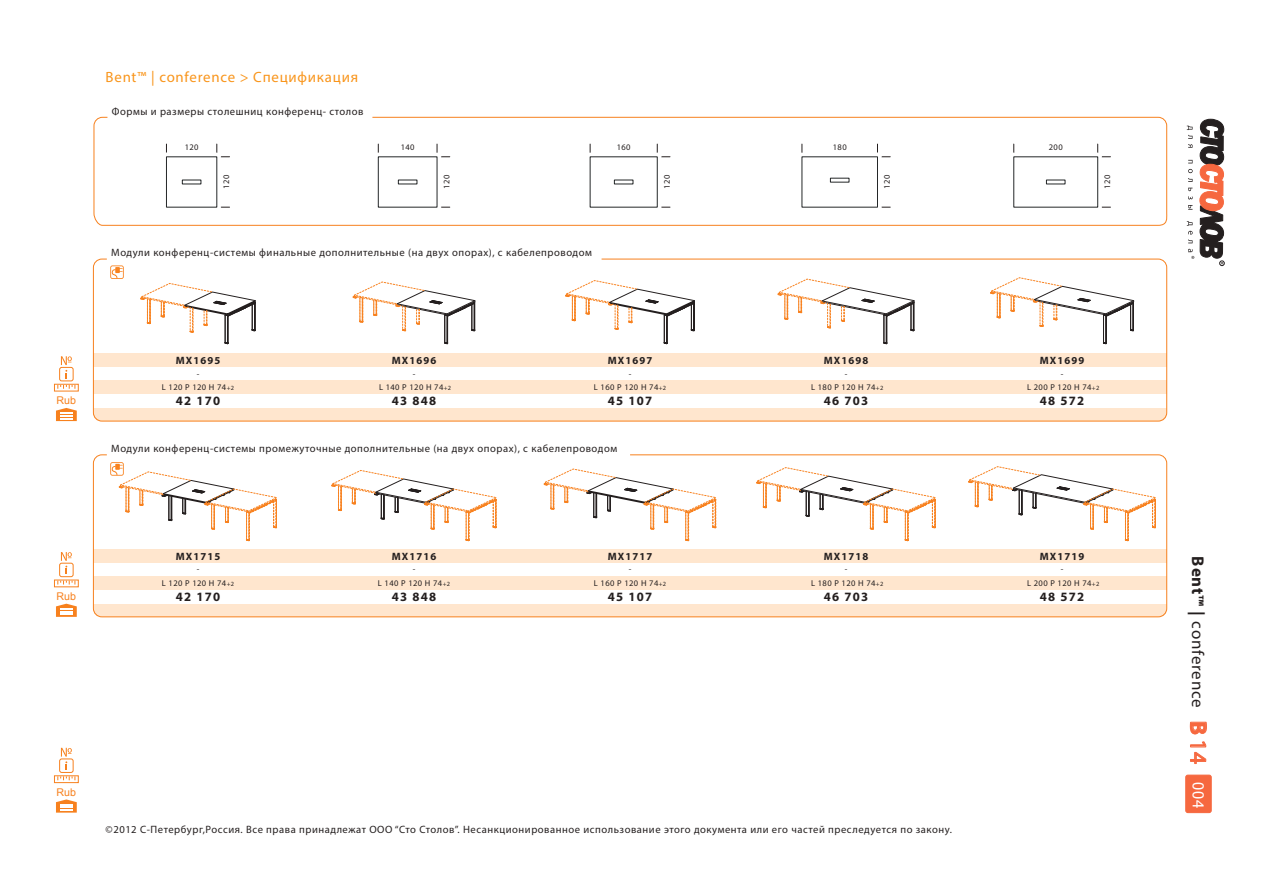
<style>
.page{position:relative;width:1263px;height:893px;background:#fff}
.page>*{position:absolute;margin:0;border:0;box-sizing:border-box;transform-origin:0 0}
.t1{font:16.95px "Myriad Pro";letter-spacing:.05em;color:#241f1f}
.t2{font:14.85px "Myriad Pro";letter-spacing:.05em;color:#f9951b}
.t3{font:700 12.75px "Myriad Pro";letter-spacing:.1em;color:#241f1f}
.t4{font:10.65px "Myriad Pro";letter-spacing:.05em;color:#241f1f}
.t5{font:700 10.65px "Myriad Pro";letter-spacing:.1em;color:#241f1f}
.t6{font:10.65px "Arial";color:#f7811e}
.t7{font:8.55px "Myriad Pro";letter-spacing:.05em;color:#241f1f}
.s1{font-size:6.45px}
.s2{font-weight:700}
.s3{font-weight:700;font-size:23.4px;color:#f6683f}
.s4{font-size:23.4px;color:#f6683f}
.s5{font-family:"Tahoma";font-size:14.85px;color:#fff}
</style>
<div class="page">
<div style="left:93px;top:408px;width:1074px;height:13px;background:#ffe6ce"></div>
<div style="left:93px;top:381px;width:1074px;height:13px;background:#ffe6ce"></div>
<div style="left:93px;top:354px;width:1074px;height:13px;background:#ffe6ce"></div>
<div style="left:93px;top:259px;width:1074px;height:162px;border:1px solid #f7811e;border-radius:9px"></div>
<svg style="left:1187px;top:119px;width:37px;height:147px"></svg>
<div style="left:1186px;top:775px;width:25px;height:38px;background:#f6683f;border-radius:2px"></div>
<div style="left:1185px;top:775px;width:26px;height:38px;border:1px solid #f6683f;border-radius:2px"></div>
<svg style="left:1190px;top:722px;width:17px;height:12px"></svg>
<svg style="left:1190px;top:741px;width:16px;height:23px"></svg>
<div style="left:54px;top:384px;width:25px;height:7px;border:1px solid #f7811e"></div>
<svg style="left:58px;top:385px;width:18px;height:4px"></svg>
<svg style="left:61px;top:356px;width:11px;height:22px"></svg>
<div style="left:59px;top:367px;width:14px;height:14px;border:1px solid #f7811e;border-radius:2px"></div>
<svg style="left:56px;top:408px;width:21px;height:13px"></svg>
<div style="left:54px;top:580px;width:25px;height:7px;border:1px solid #f7811e"></div>
<svg style="left:58px;top:581px;width:18px;height:3px"></svg>
<svg style="left:61px;top:552px;width:11px;height:22px"></svg>
<div style="left:59px;top:563px;width:14px;height:14px;border:1px solid #f7811e;border-radius:2px"></div>
<svg style="left:56px;top:604px;width:21px;height:13px"></svg>
<div style="left:54px;top:775px;width:25px;height:8px;border:1px solid #f7811e"></div>
<svg style="left:58px;top:776px;width:18px;height:4px"></svg>
<svg style="left:61px;top:748px;width:11px;height:22px"></svg>
<div style="left:59px;top:759px;width:14px;height:14px;border:1px solid #f7811e;border-radius:2px"></div>
<svg style="left:56px;top:799px;width:21px;height:14px"></svg>
<div style="left:93px;top:604px;width:1074px;height:13px;background:#ffe6ce"></div>
<div style="left:93px;top:576px;width:1074px;height:14px;background:#ffe6ce"></div>
<div style="left:93px;top:549px;width:1074px;height:14px;background:#ffe6ce"></div>
<div style="left:93px;top:454px;width:1074px;height:163px;border:1px solid #f7811e;border-radius:9px"></div>
<svg style="left:110px;top:265px;width:14px;height:14px"></svg>
<svg style="left:93px;top:116px;width:1075px;height:110px"></svg>
<svg style="left:778px;top:279px;width:137px;height:65px"></svg>
<svg style="left:756px;top:467px;width:180px;height:74px"></svg>
<svg style="left:877px;top:144px;width:13px;height:13px"></svg>
<svg style="left:565px;top:280px;width:130px;height:64px"></svg>
<svg style="left:544px;top:469px;width:173px;height:72px"></svg>
<svg style="left:657px;top:144px;width:13px;height:13px"></svg>
<svg style="left:353px;top:282px;width:123px;height:62px"></svg>
<svg style="left:331px;top:470px;width:166px;height:71px"></svg>
<svg style="left:437px;top:144px;width:13px;height:13px"></svg>
<svg style="left:990px;top:278px;width:144px;height:66px"></svg>
<svg style="left:968px;top:466px;width:188px;height:75px"></svg>
<svg style="left:1097px;top:144px;width:13px;height:13px"></svg>
<svg style="left:140px;top:283px;width:116px;height:61px"></svg>
<svg style="left:110px;top:462px;width:167px;height:79px"></svg>
<svg style="left:216px;top:144px;width:14px;height:13px"></svg>
<h2 class="t2" style="left:106px;top:68px;width:254px">Bent™ | conference &gt; Спецификация</h2>
<p class="t4" style="left:112px;top:105px;width:253px">Формы и размеры столешниц конференц- столов</p>
<p class="t7" style="left:185px;top:142px;width:15px">120</p>
<p class="t7" style="left:221px;top:189px;width:15px;rotate:-90deg">120</p>
<p class="t7" style="left:401px;top:142px;width:15px">140</p>
<p class="t7" style="left:441px;top:189px;width:15px;rotate:-90deg">120</p>
<p class="t4" style="left:111px;top:246px;width:482px">Модули конференц-системы финальные дополнительные (на двух опорах), с кабелепроводом</p>
<p class="t7" style="left:617px;top:142px;width:15px">160</p>
<p class="t7" style="left:662px;top:189px;width:15px;rotate:-90deg">120</p>
<p class="t6" style="left:57px;top:393px;width:21px">Rub</p>
<p class="t5" style="left:176px;top:353px;width:46px">MX1695</p>
<p class="t5" style="left:392px;top:353px;width:46px">MX1696</p>
<p class="t5" style="left:608px;top:353px;width:46px">MX1697</p>
<p class="t7" style="left:197px;top:368px;width:4px">-</p>
<p class="t3" style="left:176px;top:393px;width:46px">42 170</p>
<p class="t7" style="left:162px;top:382px;width:74px">L 120 P 120 H 74<span class="s1">+2</span></p>
<p class="t7" style="left:413px;top:368px;width:4px">-</p>
<p class="t7" style="left:629px;top:368px;width:4px">-</p>
<p class="t7" style="left:379px;top:382px;width:74px">L 140 P 120 H 74<span class="s1">+2</span></p>
<p class="t7" style="left:594px;top:382px;width:74px">L 160 P 120 H 74<span class="s1">+2</span></p>
<p class="t3" style="left:392px;top:393px;width:46px">43 848</p>
<p class="t3" style="left:608px;top:393px;width:46px">45 107</p>
<p class="t4" style="left:111px;top:442px;width:507px">Модули конференц-системы промежуточные дополнительные (на двух опорах), с кабелепроводом</p>
<p class="t6" style="left:57px;top:589px;width:21px">Rub</p>
<p class="t5" style="left:176px;top:549px;width:46px">MX1715</p>
<p class="t7" style="left:197px;top:564px;width:4px">-</p>
<p class="t3" style="left:176px;top:588px;width:46px">42 170</p>
<p class="t7" style="left:162px;top:578px;width:74px">L 120 P 120 H 74<span class="s1">+2</span></p>
<p class="t5" style="left:392px;top:549px;width:46px">MX1716</p>
<p class="t5" style="left:608px;top:549px;width:46px">MX1717</p>
<p class="t7" style="left:413px;top:564px;width:4px">-</p>
<p class="t7" style="left:629px;top:564px;width:4px">-</p>
<p class="t7" style="left:378px;top:578px;width:74px">L 140 P 120 H 74<span class="s1">+2</span></p>
<p class="t7" style="left:594px;top:578px;width:74px">L 160 P 120 H 74<span class="s1">+2</span></p>
<p class="t3" style="left:392px;top:588px;width:46px">43 848</p>
<p class="t3" style="left:608px;top:588px;width:46px">45 107</p>
<p class="t7" style="left:833px;top:142px;width:15px">180</p>
<p class="t7" style="left:882px;top:189px;width:15px;rotate:-90deg">120</p>
<p class="t5" style="left:824px;top:353px;width:46px">MX1698</p>
<p class="t7" style="left:845px;top:368px;width:4px">-</p>
<p class="t7" style="left:811px;top:382px;width:74px">L 180 P 120 H 74<span class="s1">+2</span></p>
<p class="t3" style="left:824px;top:393px;width:46px">46 703</p>
<p class="t5" style="left:824px;top:549px;width:46px">MX1718</p>
<p class="t7" style="left:845px;top:564px;width:4px">-</p>
<p class="t7" style="left:811px;top:578px;width:74px">L 180 P 120 H 74<span class="s1">+2</span></p>
<p class="t3" style="left:824px;top:588px;width:46px">46 703</p>
<p class="t6" style="left:57px;top:785px;width:21px">Rub</p>
<p class="t4" style="left:106px;top:823px;width:848px">©2012 С-Петербург,Россия. Все права принадлежат ООО “Сто Столов”. Несанкционированное использование этого документа или его частей преследуется по закону.</p>
<p class="t7" style="left:1049px;top:142px;width:15px">200</p>
<p class="t7" style="left:1102px;top:189px;width:15px;rotate:-90deg">120</p>
<p class="t5" style="left:1040px;top:353px;width:46px">MX1699</p>
<p class="t7" style="left:1061px;top:368px;width:4px">-</p>
<p class="t7" style="left:1027px;top:382px;width:74px">L 200 P 120 H 74<span class="s1">+2</span></p>
<p class="t3" style="left:1040px;top:393px;width:46px">48 572</p>
<p class="t5" style="left:1040px;top:549px;width:46px">MX1719</p>
<p class="t7" style="left:1061px;top:564px;width:4px">-</p>
<p class="t7" style="left:1027px;top:578px;width:74px">L 200 P 120 H 74<span class="s1">+2</span></p>
<p class="t3" style="left:1040px;top:588px;width:46px">48 572</p>
<h1 class="t1" style="left:1208px;top:556px;width:253px;rotate:90deg"><span class="s2">Bent™ |</span> conference <span class="s3">B</span> <span class="s4">14</span> <span class="s5">004</span></h1>
</div>
